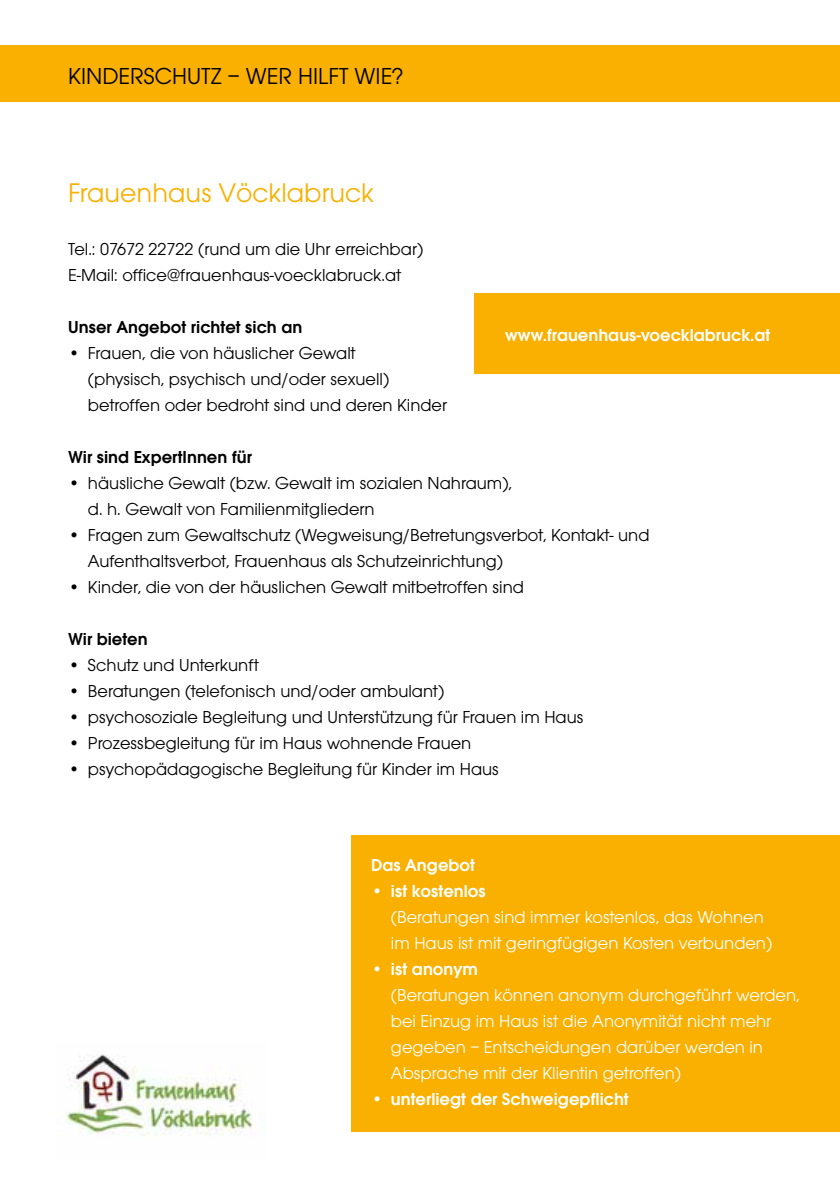
<style>
.page{position:relative;width:840px;height:1191px;background:#fff}
.page>*{position:absolute;margin:0;border:0;box-sizing:border-box;transform-origin:0 0}
.t1{font:28px "Avant Gard";color:#f9b000}
.t2{font:24px "Avant Gard";color:#000}
.t3{font:18px/26px "Avant Gard";color:#000}
.t4{font:18px/26px "Avant Gard";color:#fff}
.t5{font:600 18px "Avant Gard";color:#fff}
.t6{font:600 18px "Avant Gard";color:#000}
</style>
<div class="page">
<div style="left:0;top:45px;width:839px;height:57px;background:#f9b000"></div>
<div style="left:352px;top:835px;width:487px;height:296px;background:#f9b000"></div>
<div style="left:474px;top:293px;width:365px;height:81px;background:#f9b000"></div>
<img style="left:65px;top:1054px;width:188px;height:82px">
<h2 class="t2" style="left:68px;top:62px;width:337px">KINDERSCHUTZ – WER HILFT WIE?</h2>
<h1 class="t1" style="left:68px;top:177px;width:307px">Frauenhaus Vöcklabruck</h1>
<p class="t3" style="left:68px;top:236px;width:356px">Tel.: 07672 22722 (rund um die Uhr erreichbar)<br>E-Mail: office@frauenhaus-voecklabruck.at</p>
<p class="t6" style="left:68px;top:316px;width:235px">Unser Angebot richtet sich an</p>
<p class="t3" style="left:88px;top:339px;width:360px;text-indent:-20px">• Frauen, die von häuslicher Gewalt<br>(physisch, psychisch und/oder sexuell) betroffen oder bedroht sind und deren Kinder</p>
<p class="t6" style="left:68px;top:446px;width:185px">Wir sind ExpertInnen für</p>
<p class="t3" style="left:88px;top:469px;width:425px;text-indent:-20px">• häusliche Gewalt (bzw. Gewalt im sozialen Nahraum), d. h. Gewalt von Familienmitgliedern</p>
<p class="t3" style="left:88px;top:521px;width:562px;text-indent:-20px">• Fragen zum Gewaltschutz (Wegweisung/Betretungsverbot, Kontakt- und<br>Aufenthaltsverbot, Frauenhaus als Schutzeinrichtung)</p>
<p class="t3" style="left:68px;top:573px;width:457px">• Kinder, die von der häuslichen Gewalt mitbetroffen sind</p>
<p class="t6" style="left:68px;top:628px;width:81px">Wir bieten</p>
<p class="t3" style="left:68px;top:651px;width:192px">• Schutz und Unterkunft</p>
<p class="t3" style="left:68px;top:677px;width:377px">• Beratungen (telefonisch und/oder ambulant)</p>
<p class="t3" style="left:68px;top:703px;width:516px">• psychosoziale Begleitung und Unterstützung für Frauen im Haus</p>
<p class="t3" style="left:68px;top:729px;width:404px">• Prozessbegleitung für im Haus wohnende Frauen</p>
<p class="t3" style="left:68px;top:755px;width:432px">• psychopädagogische Begleitung für Kinder im Haus</p>
<p class="t5" style="left:505px;top:325px;width:267px">www.frauenhaus-voecklabruck.at</p>
<p class="t5" style="left:371px;top:854px;width:106px">Das Angebot</p>
<p class="t5" style="left:371px;top:880px;width:116px">• ist kostenlos</p>
<p class="t4" style="left:390px;top:904px;width:382px">(Beratungen sind immer kostenlos, das Wohnen im Haus ist mit geringfügigen Kosten verbunden)</p>
<p class="t5" style="left:371px;top:958px;width:108px">• ist anonym</p>
<p class="t4" style="left:390px;top:982px;width:410px">(Beratungen können anonym durchgeführt werden, bei Einzug im Haus ist die Anonymität nicht mehr gegeben – Entscheidungen darüber werden in Absprache mit der Klientin getroffen)</p>
<p class="t5" style="left:371px;top:1088px;width:259px">• unterliegt der Schweigepflicht</p>
</div>
